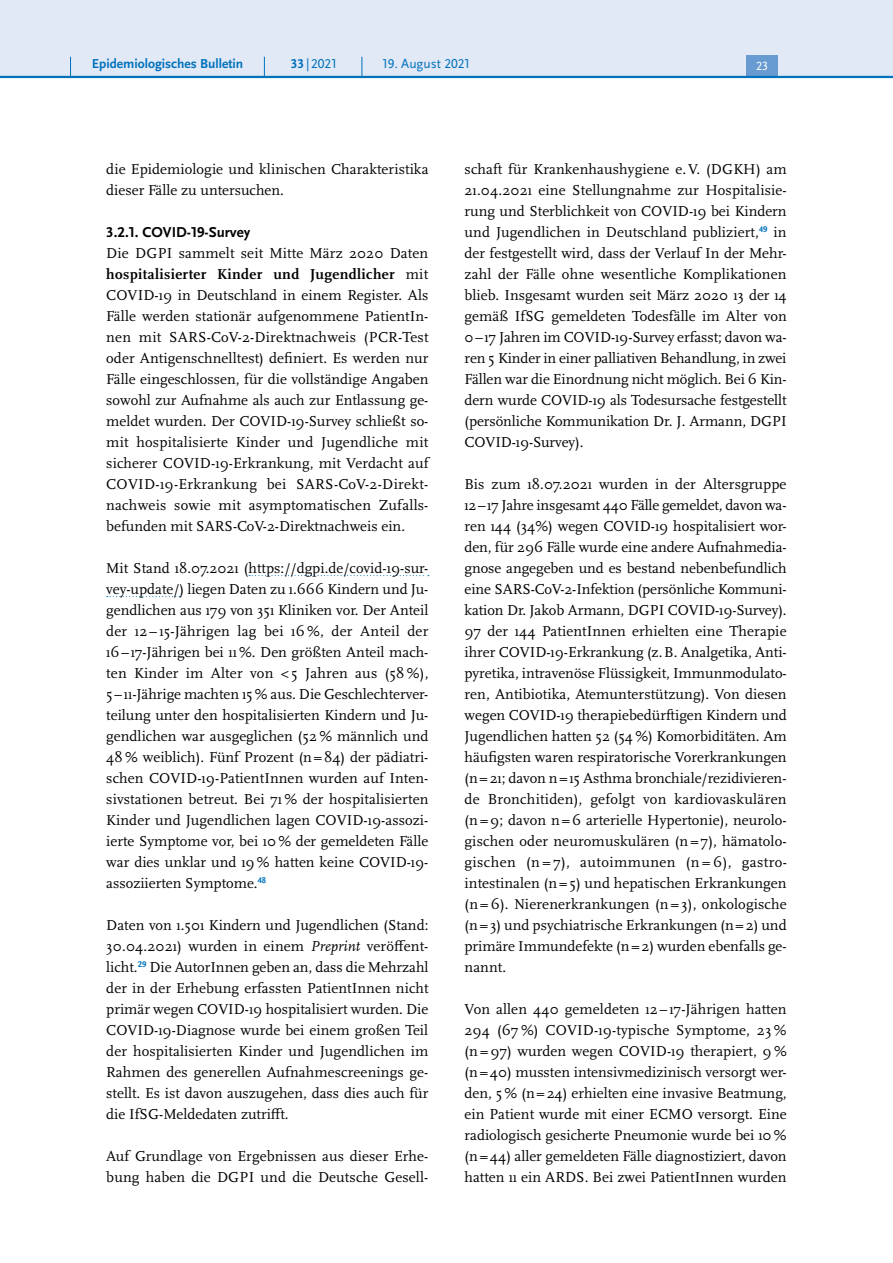
<style>
.page{position:relative;width:893px;height:1263px;background:#fff}
.page>*{position:absolute;margin:0;border:0;box-sizing:border-box;transform-origin:0 0}
.P_-_Fließtext{font:15px/21px "Scala Pro";color:#000;text-align:justify}
.t1{font:700 15px "Scala Sans Pro";color:#000}
.t2{font:700 13.5px "Scala Sans Pro";color:#0072bc}
.t3{font:13.5px "Scala Sans Pro";color:#0072bc}
.t4{font:12.45px "Scala Sans Pro";color:#fff}
.s1{font-weight:700}
.s2{font-style:italic}
</style>
<div class="page">
<svg style="left:249px;top:575px;width:180px;height:1px"></svg>
<svg style="left:107px;top:596px;width:73px;height:1px"></svg>
<div style="left:0;top:0;width:893px;height:77px;background:#e1e8f6"></div>
<div style="left:746px;top:55px;width:32px;height:21px;background:#679bd2"></div>
<hr style="left:0;top:76px;width:893px;height:2px;background:#0072bc">
<svg style="left:70px;top:57px;width:1px;height:19px"></svg>
<svg style="left:264px;top:57px;width:1px;height:19px"></svg>
<svg style="left:362px;top:57px;width:1px;height:19px"></svg>
<p class="t2" style="left:92px;top:55px;width:153px">Epidemiologisches Bulletin</p>
<p class="t3" style="left:291px;top:55px;width:47px"><span class="s1">33</span>|2021</p>
<p class="t3" style="left:383px;top:55px;width:89px">19. August 2021</p>
<p class="t4" style="left:756px;top:59px;width:14px">23</p>
<p class="P_-_Fließtext" style="left:106px;top:158px;width:324px">die Epidemiologie und klinischen Charakteristika dieser Fälle zu untersuchen.</p>
<h5 class="t1" style="left:106px;top:223px;width:146px">3.2.1. COVID-19-Survey</h5>
<p class="P_-_Fließtext" style="left:106px;top:242px;width:324px">Die DGPI sammelt seit Mitte März 2020 Daten <span class="s1">hospitalisierter Kinder und Jugendlicher</span> mit COVID-19 in Deutschland in einem Register. Als Fälle werden stationär aufgenommene PatientIn&shy;nen mit SARS-CoV-2-Direktnachweis (PCR-Test oder Antigenschnelltest) definiert. Es werden nur Fälle eingeschlossen, für die vollständige Angaben sowohl zur Aufnahme als auch zur Entlassung ge&shy;meldet wurden. Der COVID-19-Survey schließt so&shy;mit hospitalisierte Kinder und Jugendliche mit sicherer COVID-19-Erkrankung, mit Verdacht auf COVID-19-Erkrankung bei SARS-CoV-2-Direkt&shy;nachweis sowie mit asymptomatischen Zufalls&shy;befunden mit SARS-CoV-2-Direktnachweis ein.</p>
<p class="P_-_Fließtext" style="left:106px;top:557px;width:324px">Mit Stand 18.07.2021 (https://dgpi.de/covid-19-sur&shy;vey-update/) liegen Daten zu 1.666 Kindern und Ju&shy;gendlichen aus 179 von 351 Kliniken vor. Der Anteil der 12 – 15-Jährigen lag bei 16 %, der Anteil der 16–17-Jährigen bei 11 %. Den größten Anteil mach&shy;ten Kinder im Alter von &lt; 5 Jahren aus (58 %), 5–11-Jährige machten 15 % aus. Die Geschlechterver&shy;teilung unter den hospitalisierten Kindern und Ju&shy;gendlichen war ausgeglichen (52 % männlich und 48 % weiblich). Fünf Prozent (n=84) der pädiatri&shy;schen COVID-19-PatientInnen wurden auf Inten&shy;sivstationen betreut. Bei 71 % der hospitalisierten Kinder und Jugendlichen lagen COVID-19-assozi&shy;ierte Symptome vor, bei 10 % der gemeldeten Fälle war dies unklar und 19 % hatten keine COVID-19- assoziierten Symptome.<sup>48</sup></p>
<p class="P_-_Fließtext" style="left:106px;top:914px;width:324px">Daten von 1.501 Kindern und Jugendlichen (Stand:<br>30.04.2021) wurden in einem <span class="s2">Preprint</span> veröffent&shy;licht.<sup>29</sup> Die AutorInnen geben an, dass die Mehrzahl der in der Erhebung erfassten PatientInnen nicht primär wegen COVID-19 hospitalisiert wurden. Die COVID-19-Diagnose wurde bei einem großen Teil der hospitalisierten Kinder und Jugendlichen im Rahmen des generellen Aufnahmescreenings ge&shy;stellt. Es ist davon auszugehen, dass dies auch für die IfSG-Meldedaten zutrifft.</p>
<p class="P_-_Fließtext" style="left:106px;top:1145px;width:324px">Auf Grundlage von Ergebnissen aus dieser Erhe&shy;bung haben die DGPI und die Deutsche Gesell-</p>
<p class="P_-_Fließtext" style="left:465px;top:158px;width:324px">schaft für Krankenhaushygiene e.V. (DGKH) am 21.04.2021 eine Stellungnahme zur Hospitalisie&shy;rung und Sterblichkeit von COVID-19 bei Kindern und Jugendlichen in Deutschland publiziert,<sup>49</sup> in der festgestellt wird, dass der Verlauf In der Mehr&shy;zahl der Fälle ohne wesentliche Komplikationen blieb. Insgesamt wurden seit März 2020 13 der 14 gemäß IfSG gemeldeten Todesfälle im Alter von 0–17 Jahren im COVID-19-Survey erfasst; davon wa&shy;ren 5 Kinder in einer palliativen Behandlung, in zwei Fällen war die Einordnung nicht möglich. Bei 6 Kin&shy;dern wurde COVID-19 als Todesursache festgestellt (persönliche Kommunikation Dr. J. Armann, DGPI COVID-19-Survey).</p>
<p class="P_-_Fließtext" style="left:465px;top:473px;width:324px">Bis zum 18.07.2021 wurden in der Altersgruppe 12–17 Jahre insgesamt 440 Fälle gemeldet, davon wa&shy;ren 144 (34%) wegen COVID-19 hospitalisiert wor&shy;den, für 296 Fälle wurde eine andere Aufnahmedia&shy;gnose angegeben und es bestand nebenbefundlich eine SARS-CoV-2-Infektion (persönliche Kommuni&shy;kation Dr. Jakob Armann, DGPI COVID-19-Survey).<br>97 der 144 PatientInnen erhielten eine Therapie ihrer COVID-19-Erkrankung (z.B. Analgetika, Anti&shy;pyretika, intravenöse Flüssigkeit, Immunmodulato&shy;ren, Antibiotika, Atemunterstützung). Von diesen wegen COVID-19 therapiebedürftigen Kindern und Jugendlichen hatten 52 (54 %) Komorbiditäten. Am häufigsten waren respiratorische Vorerkrankungen (n=21; davon n=15 Asthma bronchiale/rezidivieren&shy;de Bronchitiden), gefolgt von kardiovaskulären (n=9; davon n=6 arterielle Hypertonie), neurolo&shy;gischen oder neuromuskulären (n = 7), hämatolo&shy;gischen (n = 7), autoimmunen (n = 6), gastro&shy;intestinalen (n=5) und hepatischen Erkrankungen (n =6). Nierenerkrankungen (n = 3), onkologische (n=3) und psychiatrische Erkrankungen (n=2) und primäre Immundefekte (n=2) wurden ebenfalls ge&shy;nannt.</p>
<p class="P_-_Fließtext" style="left:465px;top:998px;width:324px">Von allen 440 gemeldeten 12 – 17-Jährigen hatten 294 (67 %) COVID-19-typische Symptome, 23 % (n=97) wurden wegen COVID-19 therapiert, 9 % (n=40) mussten intensivmedizinisch versorgt wer&shy;den, 5 % (n=24) erhielten eine invasive Beatmung, ein Patient wurde mit einer ECMO versorgt. Eine radiologisch gesicherte Pneumonie wurde bei 10 % (n=44) aller gemeldeten Fälle diagnostiziert, davon hatten 11 ein ARDS. Bei zwei PatientInnen wurden</p>
</div>
